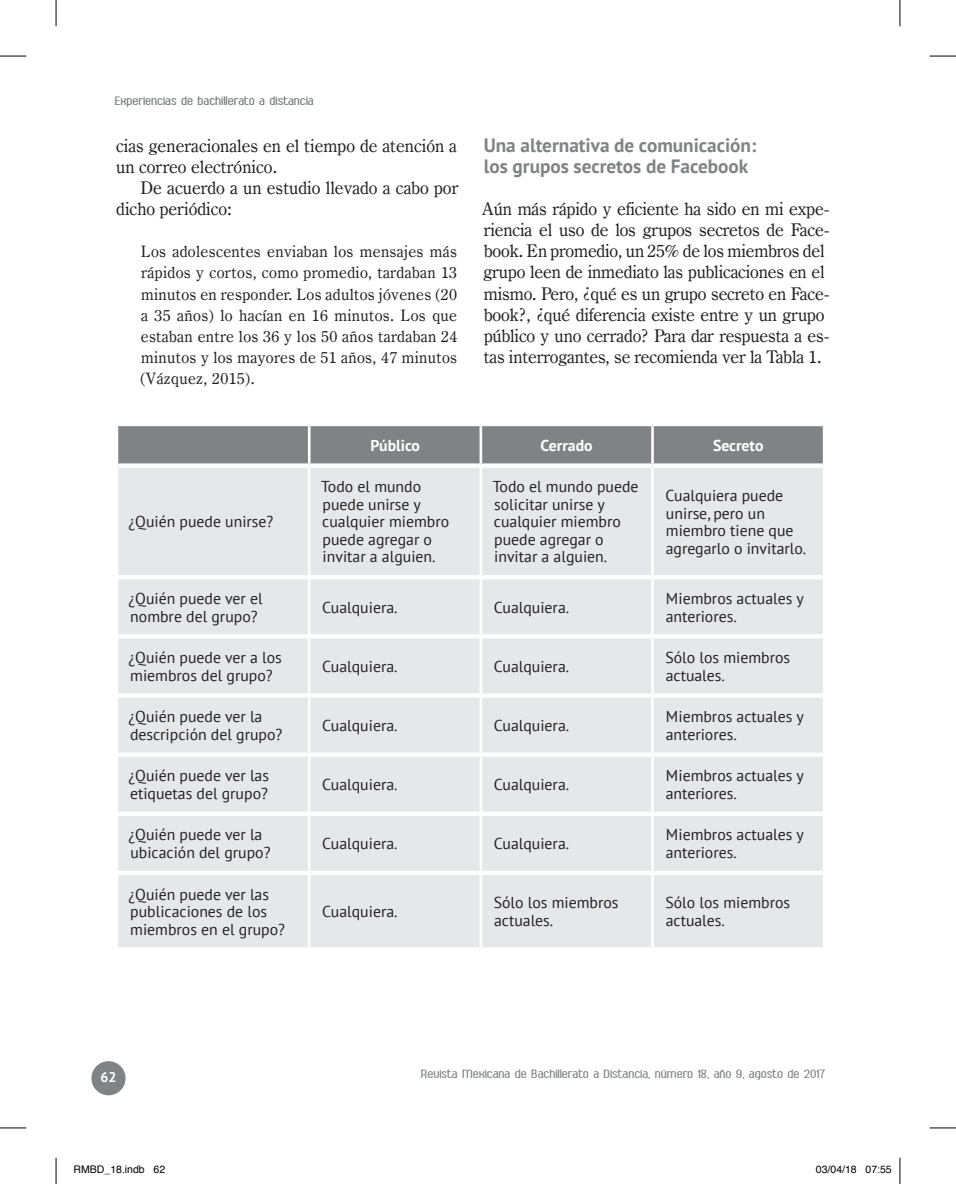
<style>
.page{position:relative;width:956px;height:1184px;background:#fff}
.page>*{position:absolute;margin:0;border:0;box-sizing:border-box;transform-origin:0 0}
.SUBTITULO_1{font:700 19.25px/21px "PT Sans";color:#808285}
.TEXTO1{font:17.5px/21px "Century Oldstyle BT";letter-spacing:-.01em;color:#231f20}
.TEXTO2{font:17.5px/21px "Century Oldstyle BT";color:#231f20}
.TABLA_TEXTO_IZQ{font:15.75px/17.5px "PT Sans";color:#231f20}
.BANDO{font:15.75px/21px "Century Oldstyle BT";letter-spacing:.02em;color:#231f20;text-align:justify}
.TABLA_TITULO{font:700 15.75px "PT Sans";color:#fff}
.t1{font:700 14px "Ambrosia";color:#808285}
.t2{font:700 14px "Ambrosia";color:#76787b}
.t3{font:700 14px "PT Sans";color:#fff}
.t4{font:10.5px "Helvetica";color:#000}
</style>
<div class="page">
<div style="left:91px;top:1060px;width:35px;height:34px;background:#808285;border-radius:50%"></div>
<div style="left:118px;top:426px;width:704px;height:37px;background:#808285"></div>
<div style="left:118px;top:468px;width:704px;height:479px;background:#e6e7e9"></div>
<hr style="left:308px;top:426px;width:2px;height:37px;background:#fff">
<hr style="left:479px;top:426px;width:3px;height:37px;background:#fff">
<hr style="left:651px;top:426px;width:2px;height:37px;background:#fff">
<hr style="left:308px;top:467px;width:2px;height:108px;background:#fff">
<hr style="left:479px;top:467px;width:3px;height:108px;background:#fff">
<hr style="left:651px;top:467px;width:2px;height:108px;background:#fff">
<hr style="left:308px;top:579px;width:2px;height:55px;background:#fff">
<hr style="left:479px;top:579px;width:3px;height:55px;background:#fff">
<hr style="left:651px;top:579px;width:2px;height:55px;background:#fff">
<hr style="left:308px;top:638px;width:2px;height:55px;background:#fff">
<hr style="left:479px;top:638px;width:3px;height:55px;background:#fff">
<hr style="left:651px;top:638px;width:2px;height:55px;background:#fff">
<hr style="left:308px;top:697px;width:2px;height:55px;background:#fff">
<hr style="left:479px;top:697px;width:3px;height:55px;background:#fff">
<hr style="left:651px;top:697px;width:2px;height:55px;background:#fff">
<hr style="left:308px;top:756px;width:2px;height:55px;background:#fff">
<hr style="left:479px;top:756px;width:3px;height:55px;background:#fff">
<hr style="left:651px;top:756px;width:2px;height:55px;background:#fff">
<hr style="left:308px;top:815px;width:2px;height:55px;background:#fff">
<hr style="left:479px;top:815px;width:3px;height:55px;background:#fff">
<hr style="left:651px;top:815px;width:2px;height:55px;background:#fff">
<hr style="left:308px;top:874px;width:2px;height:73px;background:#fff">
<hr style="left:479px;top:874px;width:3px;height:73px;background:#fff">
<hr style="left:651px;top:874px;width:2px;height:73px;background:#fff">
<hr style="left:118px;top:575px;width:191px;height:4px;background:#fff">
<hr style="left:309px;top:575px;width:172px;height:4px;background:#fff">
<hr style="left:481px;top:575px;width:171px;height:4px;background:#fff">
<hr style="left:652px;top:575px;width:170px;height:4px;background:#fff">
<hr style="left:118px;top:634px;width:191px;height:4px;background:#fff">
<hr style="left:309px;top:634px;width:172px;height:4px;background:#fff">
<hr style="left:481px;top:634px;width:171px;height:4px;background:#fff">
<hr style="left:652px;top:634px;width:170px;height:4px;background:#fff">
<hr style="left:118px;top:693px;width:191px;height:4px;background:#fff">
<hr style="left:309px;top:693px;width:172px;height:4px;background:#fff">
<hr style="left:481px;top:693px;width:171px;height:4px;background:#fff">
<hr style="left:652px;top:693px;width:170px;height:4px;background:#fff">
<hr style="left:118px;top:752px;width:191px;height:4px;background:#fff">
<hr style="left:309px;top:752px;width:172px;height:4px;background:#fff">
<hr style="left:481px;top:752px;width:171px;height:4px;background:#fff">
<hr style="left:652px;top:752px;width:170px;height:4px;background:#fff">
<svg style="left:118px;top:811px;width:191px;height:4px"></svg>
<svg style="left:309px;top:811px;width:172px;height:4px"></svg>
<svg style="left:481px;top:811px;width:171px;height:4px"></svg>
<svg style="left:652px;top:811px;width:170px;height:4px"></svg>
<svg style="left:118px;top:870px;width:191px;height:4px"></svg>
<svg style="left:309px;top:870px;width:172px;height:4px"></svg>
<svg style="left:481px;top:870px;width:171px;height:4px"></svg>
<svg style="left:652px;top:870px;width:170px;height:4px"></svg>
<svg style="left:118px;top:463px;width:191px;height:3px"></svg>
<svg style="left:309px;top:463px;width:172px;height:2px"></svg>
<svg style="left:481px;top:463px;width:171px;height:1px"></svg>
<svg style="left:652px;top:463px;width:170px;height:3px"></svg>
<svg style="left:0;top:56px;width:26px;height:1px"></svg>
<svg style="left:929px;top:56px;width:26px;height:1px"></svg>
<svg style="left:0;top:1127px;width:26px;height:1px"></svg>
<svg style="left:929px;top:1127px;width:26px;height:1px"></svg>
<svg style="left:56px;top:0;width:1px;height:26px"></svg>
<svg style="left:56px;top:1157px;width:1px;height:26px"></svg>
<svg style="left:899px;top:0;width:1px;height:26px"></svg>
<svg style="left:899px;top:1157px;width:1px;height:26px"></svg>
<p class="t2" style="left:116px;top:95px;width:200px">Experiencias de bachillerato a distancia</p>
<p class="TEXTO2" style="left:116px;top:135px;width:342px">cias generacionales en el tiempo de atención a un correo electrónico.</p>
<p class="TEXTO2" style="left:116px;top:177px;width:344px;text-indent:24px">De acuerdo a un estudio llevado a cabo por dicho periódico:</p>
<p class="BANDO" style="left:140px;top:241px;width:318px">Los adolescentes enviaban los mensajes más rápidos y cortos, como promedio, tardaban 13 minutos en responder. Los adultos jóvenes (20 a 35 años) lo hacían en 16 minutos. Los que estaban entre los 36 y los 50 años tardaban 24 minutos y los mayores de 51 años, 47 minutos (Vázquez, 2015).</p>
<p class="SUBTITULO_1" style="left:483px;top:135px;width:274px">Una alternativa de comunicación: los grupos secretos de Facebook</p>
<p class="TEXTO1" style="left:482px;top:198px;width:349px">Aún más rápido y eficiente ha sido en mi expe&shy;riencia el uso de los grupos secretos de Face&shy;book. En promedio, un 25% de los miembros del grupo leen de inmediato las publicaciones en el mismo. Pero, ¿qué es un grupo secreto en Face&shy;book?, ¿qué diferencia existe entre y un grupo público y uno cerrado? Para dar respuesta a es&shy;tas interrogantes, se recomienda ver la Tabla 1.</p>
<p class="TABLA_TEXTO_IZQ" style="left:128px;top:512px;width:147px">¿Quién puede unirse?</p>
<p class="TABLA_TITULO" style="left:370px;top:434px;width:51px">Público</p>
<p class="TABLA_TITULO" style="left:540px;top:434px;width:54px">Cerrado</p>
<p class="TABLA_TITULO" style="left:713px;top:434px;width:52px">Secreto</p>
<p class="TABLA_TEXTO_IZQ" style="left:321px;top:477px;width:129px">Todo el mundo puede unirse y cualquier miembro puede agregar o invitar a alguien.</p>
<p class="TABLA_TEXTO_IZQ" style="left:493px;top:477px;width:147px">Todo el mundo puede solicitar unirse y cualquier miembro puede agregar o invitar a alguien.</p>
<p class="TABLA_TEXTO_IZQ" style="left:665px;top:486px;width:142px">Cualquiera puede unirse, pero un miembro tiene que agregarlo o invitarlo.</p>
<p class="TABLA_TEXTO_IZQ" style="left:128px;top:589px;width:136px">¿Quién puede ver el nombre del grupo?</p>
<p class="TABLA_TEXTO_IZQ" style="left:322px;top:598px;width:77px">Cualquiera.</p>
<p class="TABLA_TEXTO_IZQ" style="left:493px;top:598px;width:77px">Cualquiera.</p>
<p class="TABLA_TEXTO_IZQ" style="left:665px;top:589px;width:139px">Miembros actuales y anteriores.</p>
<p class="TABLA_TEXTO_IZQ" style="left:128px;top:648px;width:155px">¿Quién puede ver a los miembros del grupo?</p>
<p class="TABLA_TEXTO_IZQ" style="left:322px;top:657px;width:77px">Cualquiera.</p>
<p class="TABLA_TEXTO_IZQ" style="left:493px;top:657px;width:77px">Cualquiera.</p>
<p class="TABLA_TEXTO_IZQ" style="left:665px;top:648px;width:126px">Sólo los miembros actuales.</p>
<p class="TABLA_TEXTO_IZQ" style="left:128px;top:707px;width:155px">¿Quién puede ver la descripción del grupo?</p>
<p class="TABLA_TEXTO_IZQ" style="left:322px;top:716px;width:77px">Cualquiera.</p>
<p class="TABLA_TEXTO_IZQ" style="left:493px;top:716px;width:77px">Cualquiera.</p>
<p class="TABLA_TEXTO_IZQ" style="left:665px;top:707px;width:139px">Miembros actuales y anteriores.</p>
<p class="TABLA_TEXTO_IZQ" style="left:128px;top:766px;width:142px">¿Quién puede ver las etiquetas del grupo?</p>
<p class="TABLA_TEXTO_IZQ" style="left:322px;top:775px;width:77px">Cualquiera.</p>
<p class="TABLA_TEXTO_IZQ" style="left:493px;top:775px;width:77px">Cualquiera.</p>
<p class="TABLA_TEXTO_IZQ" style="left:665px;top:766px;width:139px">Miembros actuales y anteriores.</p>
<p class="TABLA_TEXTO_IZQ" style="left:128px;top:825px;width:144px">¿Quién puede ver la ubicación del grupo?</p>
<p class="TABLA_TEXTO_IZQ" style="left:322px;top:834px;width:77px">Cualquiera.</p>
<p class="TABLA_TEXTO_IZQ" style="left:493px;top:834px;width:77px">Cualquiera.</p>
<p class="TABLA_TEXTO_IZQ" style="left:665px;top:825px;width:139px">Miembros actuales y anteriores.</p>
<p class="TABLA_TEXTO_IZQ" style="left:128px;top:884px;width:158px">¿Quién puede ver las publicaciones de los miembros en el grupo?</p>
<p class="TABLA_TEXTO_IZQ" style="left:322px;top:902px;width:77px">Cualquiera.</p>
<p class="TABLA_TEXTO_IZQ" style="left:493px;top:893px;width:126px">Sólo los miembros actuales.</p>
<p class="TABLA_TEXTO_IZQ" style="left:665px;top:893px;width:126px">Sólo los miembros actuales.</p>
<p class="t3" style="left:100px;top:1067px;width:17px">62</p>
<p class="t1" style="left:421px;top:1067px;width:405px">Revista Mexicana de Bachillerato a Distancia, número 18, año 9, agosto de 2017</p>
<p class="t4" style="left:74px;top:1161px;width:93px">RMBD_18.indb 62</p>
<p class="t4" style="left:815px;top:1161px;width:77px">03/04/18 07:55</p>
</div>
